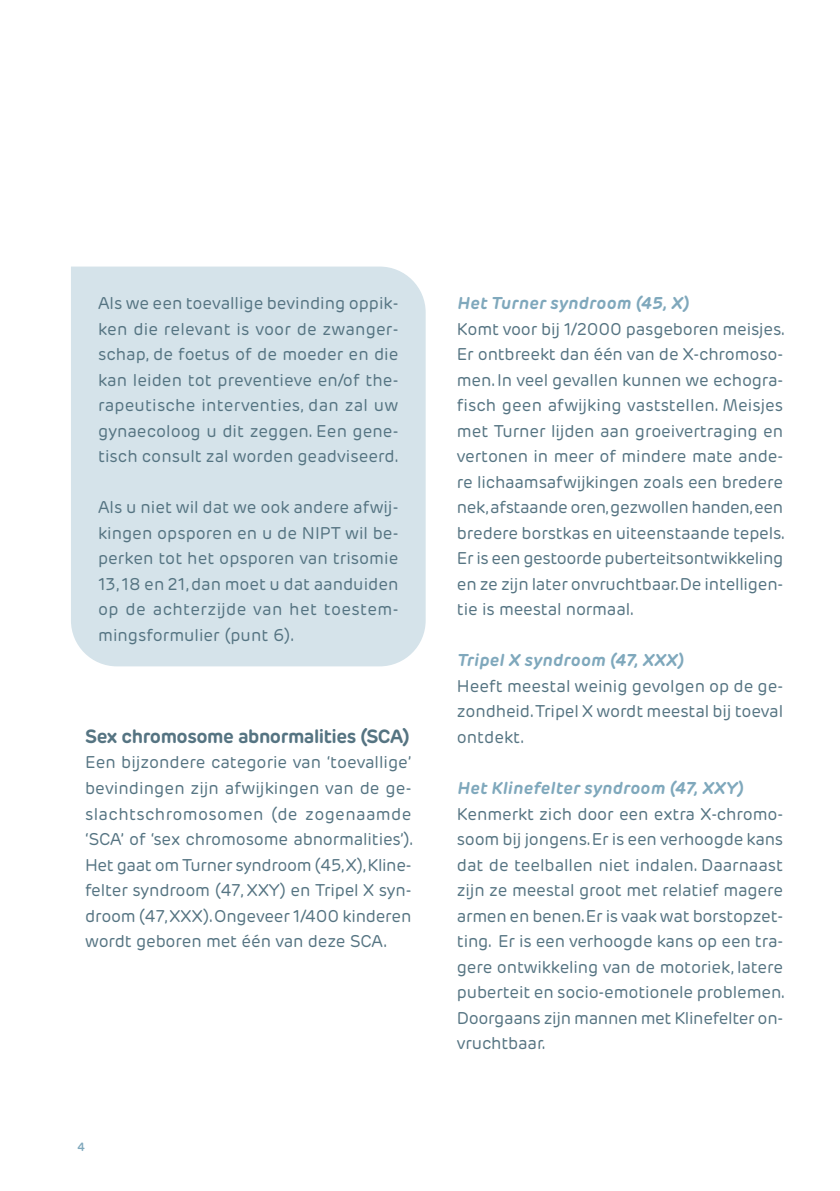
<style>
.page{position:relative;width:840px;height:1191px;background:#fff}
.page>*{position:absolute;margin:0;border:0;box-sizing:border-box;transform-origin:0 0}
.TITEL_N3{font:700 19px "Rubrik New";letter-spacing:-.025em;color:#557482}
._6_BROODTEKST{font:17px/25.6px "Rubrik New";letter-spacing:-.01em;color:#557482;text-align:justify}
._5_TITEL_N4{font:italic 700 17px "Rubrik New";letter-spacing:.01em;color:#7fa8bc}
.t1{font:600 12px "Rubrik New";color:#7fa8bc}
</style>
<div class="page">
<div style="left:71px;top:266px;width:354px;height:400px;background:#d5e3ea"></div>
<p class="_6_BROODTEKST" style="left:98px;top:291px;width:302px">Als we een toevallige bevinding oppik&shy;ken die relevant is voor de zwanger&shy;schap, de foetus of de moeder en die kan leiden tot preventieve en/of the&shy;rapeutische interventies, dan zal uw gynaecoloog u dit zeggen. Een gene&shy;tisch consult zal worden geadviseerd.</p>
<p class="_6_BROODTEKST" style="left:98px;top:495px;width:302px">Als u niet wil dat we ook andere afwij&shy;kingen opsporen en u de NIPT wil be&shy;perken tot het opsporen van trisomie 13, 18 en 21, dan moet u dat aanduiden op de achterzijde van het toestem&shy;mingsformulier (punt 6).</p>
<p class="TITEL_N3" style="left:85px;top:724px;width:326px">Sex chromosome abnormalities (SCA)</p>
<p class="_6_BROODTEKST" style="left:85px;top:750px;width:329px">Een bijzondere categorie van ‘toevallige’ bevindingen zijn afwijkingen van de ge&shy;slachtschromosomen (de zogenaamde ‘SCA’ of ‘sex chromosome abnormalities’).<br>Het gaat om Turner syndroom (45, X), Kline&shy;felter syndroom (47, XXY) en Tripel X syn&shy;droom (47, XXX). Ongeveer 1/400 kinderen wordt geboren met één van deze SCA.</p>
<p class="t1" style="left:77px;top:1139px;width:10px">4</p>
<p class="_5_TITEL_N4" style="left:456px;top:292px;width:233px">Het Turner syndroom (45, X)</p>
<p class="_6_BROODTEKST" style="left:456px;top:316px;width:329px">Komt voor bij 1/2000 pasgeboren meisjes.<br>Er ontbreekt dan één van de X-chromoso&shy;men. In veel gevallen kunnen we echogra&shy;fisch geen afwijking vaststellen. Meisjes met Turner lijden aan groeivertraging en vertonen in meer of mindere mate ande&shy;re lichaamsafwijkingen zoals een bredere nek,afstaande oren,gezwollen handen,een bredere borstkas en uiteenstaande tepels.<br>Er is een gestoorde puberteitsontwikkeling en ze zijn later onvruchtbaar. De intelligen&shy;tie is meestal normaal.</p>
<p class="_5_TITEL_N4" style="left:456px;top:650px;width:228px">Tripel X syndroom (47, XXX)</p>
<p class="_6_BROODTEKST" style="left:456px;top:673px;width:327px">Heeft meestal weinig gevolgen op de ge&shy;zondheid. Tripel X wordt meestal bij toeval ontdekt.</p>
<p class="_5_TITEL_N4" style="left:456px;top:777px;width:288px">Het Klinefelter syndroom (47, XXY)</p>
<p class="_6_BROODTEKST" style="left:456px;top:801px;width:329px">Kenmerkt zich door een extra X-chromo&shy;soom bij jongens. Er is een verhoogde kans dat de teelballen niet indalen. Daarnaast zijn ze meestal groot met relatief magere armen en benen. Er is vaak wat borstopzet&shy;ting. Er is een verhoogde kans op een tra&shy;gere ontwikkeling van de motoriek, latere puberteit en socio-emotionele problemen.<br>Doorgaans zijn mannen met Klinefelter on&shy;vruchtbaar.</p>
</div>
